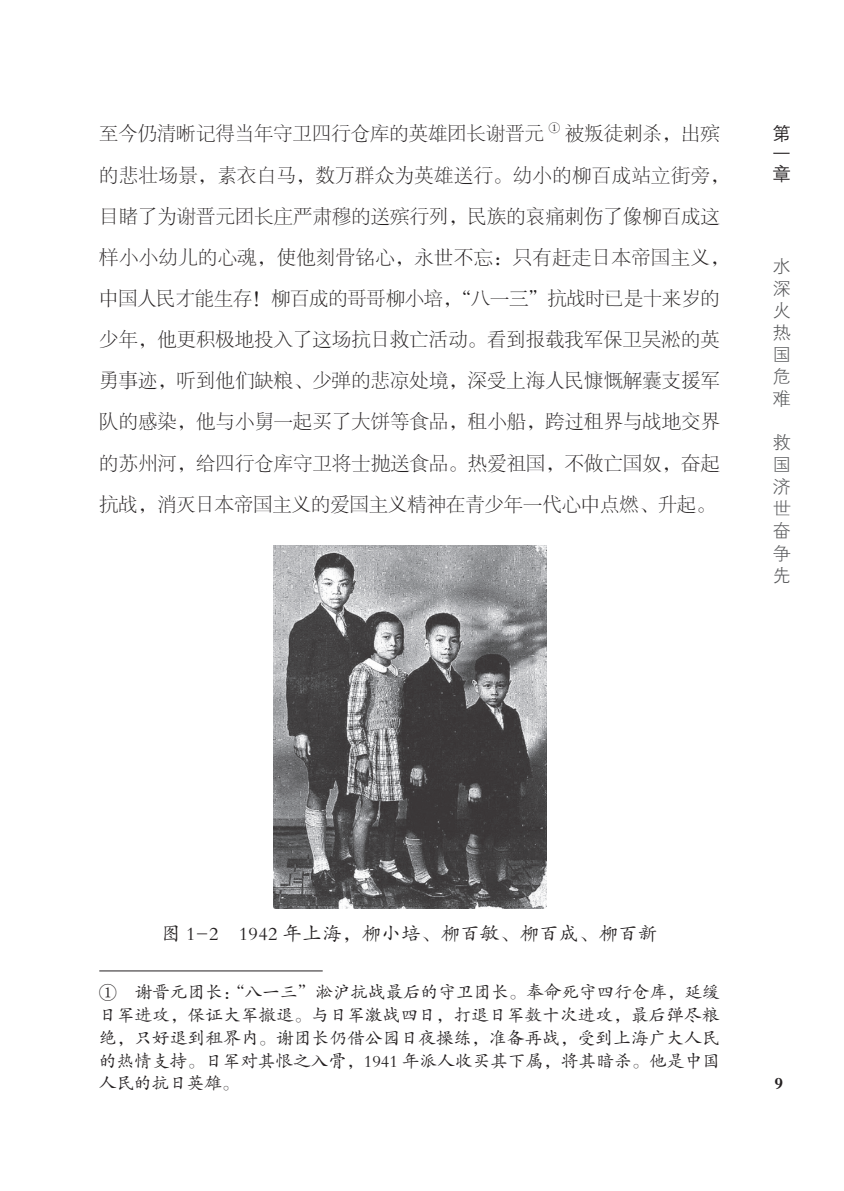
<style>
.page{position:relative;width:844px;height:1191px;background:#fff}
.page>*{position:absolute;margin:0;border:0;box-sizing:border-box;transform-origin:0 0}
.t1{font:19.25px/41.1px "FZSYK GBK1 0";letter-spacing:.005em;color:#231f20}
.图说{font:19.25px "FZKTK GBK1 0";letter-spacing:.025em;color:#231f20}
.t2{font:18.38px/22.1px "FZXH1 K GBK1 0";color:#57585a;text-align:justify}
.t3{font:18.38px/20.1px "FZZDXJW GB1 0";color:#231f20;text-align:justify}
.脚注{font:17.5px/22.8px "FZKTK GBK1 0";letter-spacing:.01em;color:#231f20;text-align:justify}
.t4{font:17.5px "FZDBSK GBK1 0";color:#231f20}
.t5{font:11.2px "Rope Sequence Number ST R";color:#231f20}
.s1{font-family:"Rope Sequence Number ST R"}
</style>
<div class="page">
<img style="left:273px;top:545px;width:273px;height:364px">
<hr style="left:99px;top:970px;width:223px;height:1px;background:#231f20">
<p class="t1" style="left:99px;top:114px;width:446px">至今仍清晰记得当年守卫四行仓库的英雄团长谢晋元</p>
<p class="t5" style="left:548px;top:122px;width:13px">a</p>
<p class="t1" style="left:99px;top:114px;width:631px;text-indent:466px">被叛徒刺杀，出殡的悲壮场景，素衣白马，数万群众为英雄送行。幼小的柳百成站立街旁，目睹了为谢晋元团长庄严肃穆的送殡行列，民族的哀痛刺伤了像柳百成这样小小幼儿的心魂，使他刻骨铭心，永世不忘：只有赶走日本帝国主义，中国人民才能生存！柳百成的哥哥柳小培，“八一三”抗战时已是十来岁的少年，他更积极地投入了这场抗日救亡活动。看到报载我军保卫吴淞的英勇事迹，听到他们缺粮、少弹的悲凉处境，深受上海人民慷慨解囊支援军队的感染，他与小舅一起买了大饼等食品，租小船，跨过租界与战地交界的苏州河，给四行仓库守卫将士抛送食品。热爱祖国，不做亡国奴，奋起抗战，消灭日本帝国主义的爱国主义精神在青少年一代心中点燃、升起。</p>
<p class="t3" style="left:772px;top:124px;width:19px">第一章</p>
<p class="t2" style="left:772px;top:256px;width:20px">水水水水水水水</p>
<p class="t2" style="left:772px;top:432px;width:19px">水水水水水水水</p>
<p class="图说" style="left:161px;top:923px;width:497px">图 1-2 1942 年上海，柳小培、柳百敏、柳百成、柳百新</p>
<p class="脚注" style="left:99px;top:981px;width:622px"><span class="s1">a</span>　谢晋元团长：“八一三”淞沪抗战最后的守卫团长。奉命死守四行仓库，延缓日军进攻，保证大军撤退。与日军激战四日，打退日军数十次进攻，最后弹尽粮绝，只好退到租界内。谢团长仍借公园日夜操练，准备再战，受到上海广大人民的热情支持。日军对其恨之入骨，1941 年派人收买其下属，将其暗杀。他是中国人民的抗日英雄。</p>
<p class="t4" style="left:774px;top:1073px;width:10px">9</p>
</div>
